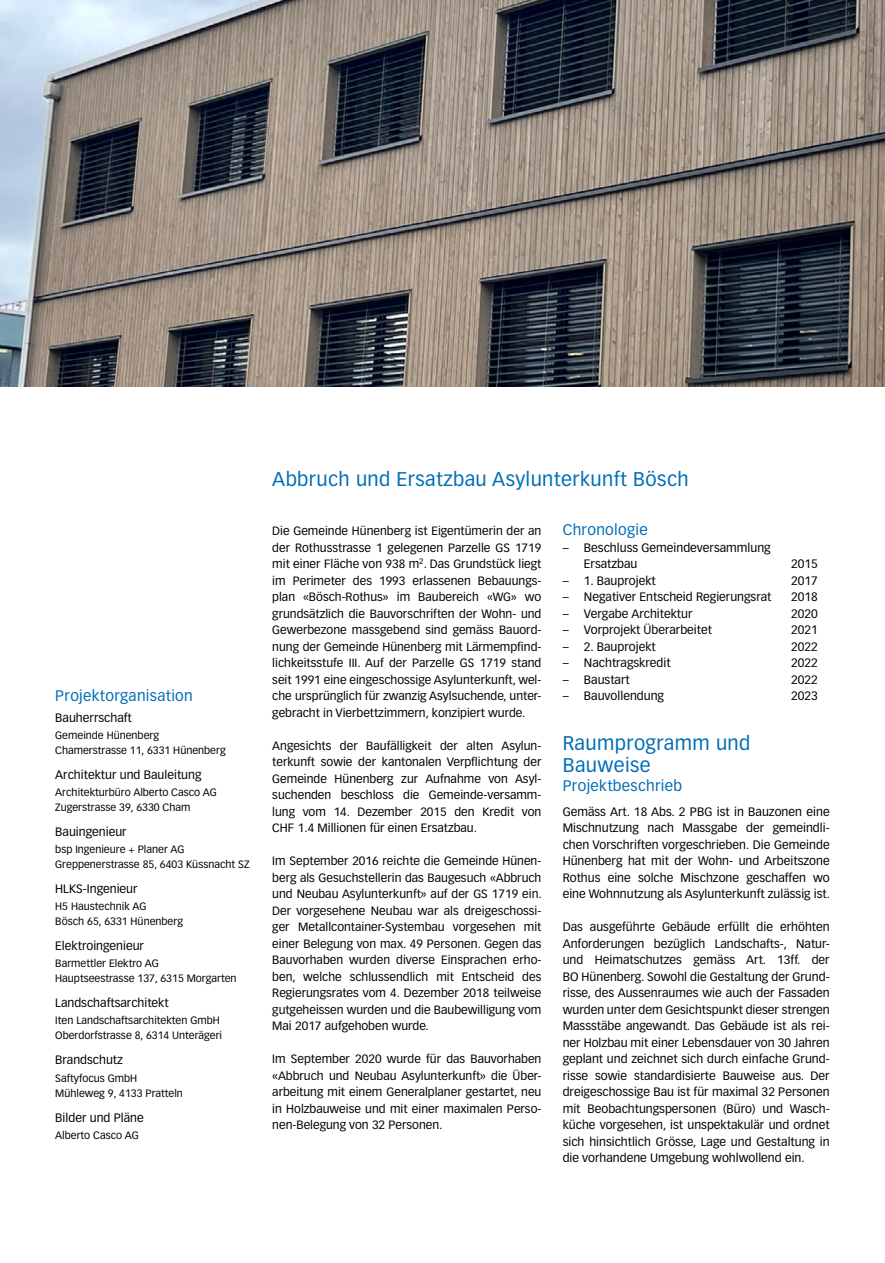
<style>
.page{position:relative;width:885px;height:1263px;background:#fff}
.page>*{position:absolute;margin:0;border:0;box-sizing:border-box;transform-origin:0 0}
.Titel_1{font:19.5px/22.5px "Vectora LT Pro";letter-spacing:.02em;color:#006db7}
.Titel_3_eng{font:15px "Vectora LT Pro";letter-spacing:.02em;color:#006db7}
.Titel_3{font:15px "Vectora LT Pro";letter-spacing:.02em;color:#006db7}
.Lauftext{font:12px/16.5px "Vectora LT Pro";color:#000;text-align:justify}
.Adressen_Titel_klein{font:12px "Vectora LT Pro";color:#000}
.Lauftext-2{font:11.85px/16.5px "Vectora LT Pro";color:#000;text-align:justify}
.Adressen_Text{font:10.5px/15px "Vectora LT Pro";color:#000}
</style>
<div class="page">
<img style="left:0;top:0;width:884px;height:387px">
<p class="Titel_3_eng" style="left:55px;top:686px;width:139px">Projektorganisation</p>
<p class="Adressen_Titel_klein" style="left:55px;top:710px;width:78px">Bauherrschaft</p>
<p class="Adressen_Text" style="left:55px;top:727px;width:172px">Gemeinde Hünenberg<br>Chamerstrasse 11, 6331 Hünenberg</p>
<p class="Adressen_Titel_klein" style="left:55px;top:767px;width:148px">Architektur und Bauleitung</p>
<p class="Adressen_Text" style="left:55px;top:785px;width:163px">Architekturbüro Alberto Casco AG<br>Zugerstrasse 39, 6330 Cham</p>
<p class="Adressen_Titel_klein" style="left:55px;top:824px;width:73px">Bauingenieur</p>
<p class="Adressen_Text" style="left:55px;top:842px;width:196px">bsp Ingenieure + Planer AG<br>Greppenerstrasse 85, 6403 Küssnacht SZ</p>
<p class="Adressen_Titel_klein" style="left:55px;top:881px;width:84px">HLKS-Ingenieur</p>
<p class="Adressen_Text" style="left:55px;top:899px;width:129px">H5 Haustechnik AG<br>Bösch 65, 6331 Hünenberg</p>
<p class="Adressen_Titel_klein" style="left:55px;top:939px;width:90px">Elektroingenieur</p>
<p class="Adressen_Text" style="left:55px;top:956px;width:183px">Barmettler Elektro AG<br>Hauptseestrasse 137, 6315 Morgarten</p>
<p class="Adressen_Titel_klein" style="left:55px;top:996px;width:115px">Landschaftsarchitekt</p>
<p class="Adressen_Text" style="left:55px;top:1013px;width:168px">Iten Landschaftsarchitekten GmbH<br>Oberdorfstrasse 8, 6314 Unterägeri</p>
<p class="Adressen_Titel_klein" style="left:55px;top:1053px;width:69px">Brandschutz</p>
<p class="Adressen_Text" style="left:55px;top:1070px;width:129px">Saftyfocus GmbH<br>Mühleweg 9, 4133 Pratteln</p>
<p class="Adressen_Titel_klein" style="left:55px;top:1110px;width:90px">Bilder und Pläne</p>
<p class="Adressen_Text" style="left:55px;top:1127px;width:85px">Alberto Casco AG</p>
<p class="Titel_1" style="left:272px;top:468px;width:418px">Abbruch und Ersatzbau Asylunterkunft Bösch</p>
<p class="Lauftext-2" style="left:272px;top:523px;width:270px">Die Gemeinde Hünenberg ist Eigentümerin der an der Rothusstrasse 1 gelegenen Parzelle GS 1719 mit einer Fläche von 938 m<sup>2</sup>. Das Grundstück liegt im Perimeter des 1993 erlassenen Bebauungs&shy;plan «Bösch-Rothus» im Baubereich «WG» wo grundsätzlich die Bauvorschriften der Wohn- und Gewerbezone massgebend sind gemäss Bauord&shy;nung der Gemeinde Hünenberg mit Lärmempfind&shy;lichkeitsstufe III. Auf der Parzelle GS 1719 stand seit 1991 eine eingeschossige Asylunterkunft, wel&shy;che ursprünglich für zwanzig Asylsuchende, unter&shy;gebracht in Vierbettzimmern, konzipiert wurde.</p>
<p class="Lauftext-2" style="left:272px;top:737px;width:270px">Angesichts der Baufälligkeit der alten Asylun&shy;terkunft sowie der kantonalen Verpflichtung der Gemeinde Hünenberg zur Aufnahme von Asyl&shy;suchenden beschloss die Gemeinde-versamm&shy;lung vom 14. Dezember 2015 den Kredit von CHF 1.4 Millionen für einen Ersatzbau.</p>
<p class="Lauftext-2" style="left:272px;top:853px;width:271px">Im September 2016 reichte die Gemeinde Hünen&shy;berg als Gesuchstellerin das Baugesuch «Abbruch und Neubau Asylunterkunft» auf der GS 1719 ein.<br>Der vorgesehene Neubau war als dreigeschossi&shy;ger Metallcontainer-Systembau vorgesehen mit einer Belegung von max. 49 Personen. Gegen das Bauvorhaben wurden diverse Einsprachen erho&shy;ben, welche schlussendlich mit Entscheid des Regierungsrates vom 4. Dezember 2018 teilweise gutgeheissen wurden und die Baubewilligung vom Mai 2017 aufgehoben wurde.</p>
<p class="Lauftext-2" style="left:272px;top:1051px;width:270px">Im September 2020 wurde für das Bauvorhaben «Abbruch und Neubau Asylunterkunft» die Über&shy;arbeitung mit einem Generalplaner gestartet, neu in Holzbauweise und mit einer maximalen Perso&shy;nen-Belegung von 32 Personen.</p>
<p class="Titel_3" style="left:562px;top:521px;width:86px">Chronologie</p>
<p class="Lauftext" style="left:584px;top:539px;width:188px;text-indent:-21px">– Beschluss Gemeindeversammlung<br>Ersatzbau</p>
<p class="Lauftext" style="left:791px;top:556px;width:28px">2015</p>
<p class="Lauftext" style="left:562px;top:572px;width:95px">– 1. Bauprojekt</p>
<p class="Lauftext" style="left:791px;top:572px;width:28px">2017</p>
<p class="Lauftext" style="left:562px;top:589px;width:210px">– Negativer Entscheid Regierungsrat</p>
<p class="Lauftext" style="left:791px;top:589px;width:28px">2018</p>
<p class="Lauftext" style="left:562px;top:605px;width:131px">– Vergabe Architektur</p>
<p class="Lauftext" style="left:791px;top:605px;width:28px">2020</p>
<p class="Lauftext" style="left:562px;top:622px;width:151px">– Vorprojekt Überarbeitet</p>
<p class="Lauftext" style="left:791px;top:622px;width:28px">2021</p>
<p class="Lauftext" style="left:562px;top:638px;width:95px">– 2. Bauprojekt</p>
<p class="Lauftext" style="left:791px;top:638px;width:28px">2022</p>
<p class="Lauftext" style="left:562px;top:655px;width:109px">– Nachtragskredit</p>
<p class="Lauftext" style="left:791px;top:655px;width:28px">2022</p>
<p class="Lauftext" style="left:562px;top:671px;width:69px">– Baustart</p>
<p class="Lauftext" style="left:791px;top:671px;width:28px">2022</p>
<p class="Lauftext" style="left:562px;top:688px;width:103px">– Bauvollendung</p>
<p class="Lauftext" style="left:791px;top:688px;width:28px">2023</p>
<p class="Titel_1" style="left:562px;top:732px;width:189px">Raumprogramm und<br>Bauweise</p>
<p class="Titel_3_eng" style="left:562px;top:777px;width:121px">Projektbeschrieb</p>
<p class="Lauftext" style="left:562px;top:803px;width:269px">Gemäss Art. 18 Abs. 2 PBG ist in Bauzonen eine Mischnutzung nach Massgabe der gemeindli&shy;chen Vorschriften vorgeschrieben. Die Gemeinde Hünenberg hat mit der Wohn- und Arbeitszone Rothus eine solche Mischzone geschaffen wo eine Wohnnutzung als Asylunterkunft zulässig ist.</p>
<p class="Lauftext" style="left:562px;top:919px;width:268px">Das ausgeführte Gebäude erfüllt die erhöhten Anforderungen bezüglich Landschafts-, Natur&shy;und Heimatschutzes gemäss Art. 13ff. der BO Hünenberg. Sowohl die Gestaltung der Grund&shy;risse, des Aussenraumes wie auch der Fassaden wurden unter dem Gesichtspunkt dieser strengen Massstäbe angewandt. Das Gebäude ist als rei&shy;ner Holzbau mit einer Lebensdauer von 30 Jahren geplant und zeichnet sich durch einfache Grund&shy;risse sowie standardisierte Bauweise aus. Der dreigeschossige Bau ist für maximal 32 Personen mit Beobachtungspersonen (Büro) und Wasch&shy;küche vorgesehen, ist unspektakulär und ordnet sich hinsichtlich Grösse, Lage und Gestaltung in die vorhandene Umgebung wohlwollend ein.</p>
</div>
